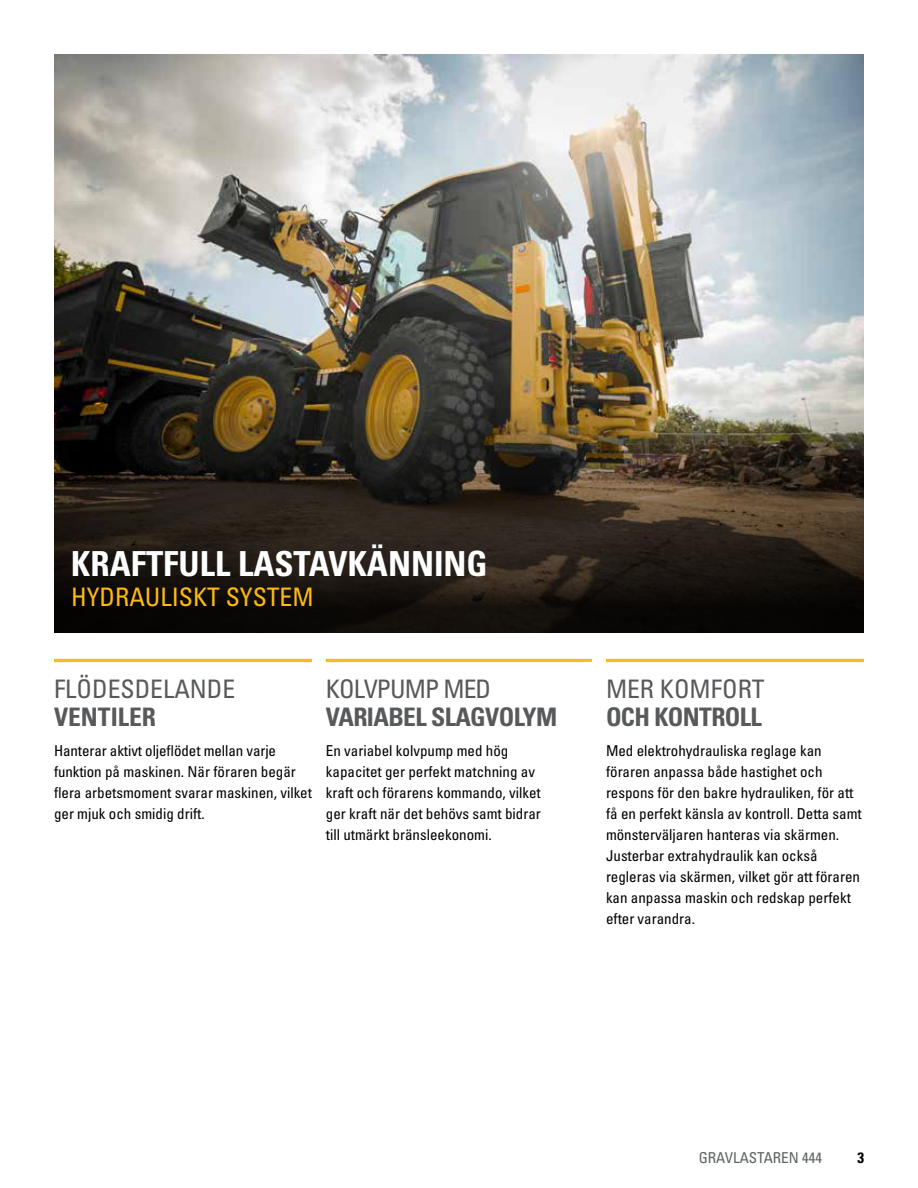
<style>
.page{position:relative;width:918px;height:1188px;background:#fff}
.page>*{position:absolute;margin:0;border:0;box-sizing:border-box;transform-origin:0 0}
.t1{font:34.5px "Univers LTCYR 67 Bold Cond";color:#fff}
.t2{font:25.5px "Univers LTCYR 67 Bold Cond";letter-spacing:-.025em;color:#58595b}
.t3{font:condensed 25.5px "Univers LTCYR 57";color:#58595b}
.t4{font:condensed 25.5px "Univers LTCYR 57";color:#fdba12}
.t5{font:condensed 25.5px "Univers LTCYR 57";letter-spacing:-.035em;color:#58595b}
.t6{font:25.5px "Univers LTCYR 67 Bold Cond";color:#58595b}
.t7{font:condensed 15px/21px "Univers LTCYR 57";color:#000}
.t8{font:condensed 15px "Univers LTCYR 57";color:#5e6263}
.t9{font:15px "Univers LTCYR 67 Bold Cond";color:#000}
</style>
<div class="page">
<hr style="left:54px;top:659px;width:258px;height:3px;background:#fdba12">
<hr style="left:326px;top:659px;width:266px;height:3px;background:#fdba12">
<hr style="left:606px;top:659px;width:258px;height:3px;background:#fdba12">
<img style="left:54px;top:54px;width:810px;height:579px">
<h1 class="t1" style="left:71px;top:543px;width:418px">KRAFTFULL LASTAVKÄNNING</h1>
<h2 class="t4" style="left:71px;top:581px;width:244px">HYDRAULISKT SYSTEM</h2>
<h2 class="t3" style="left:54px;top:673px;width:183px">FLÖDESDELANDE</h2>
<h2 class="t6" style="left:54px;top:702px;width:104px">VENTILER</h2>
<p class="t7" style="left:54px;top:740px;width:260px">Hanterar aktivt oljeflödet mellan varje funktion på maskinen. När föraren begär flera arbetsmoment svarar maskinen, vilket ger mjuk och smidig drift.</p>
<h2 class="t5" style="left:326px;top:673px;width:167px">KOLVPUMP MED</h2>
<h2 class="t2" style="left:326px;top:702px;width:233px">VARIABEL SLAGVOLYM</h2>
<p class="t7" style="left:326px;top:740px;width:216px">En variabel kolvpump med hög kapacitet ger perfekt matchning av kraft och förarens kommando, vilket ger kraft när det behövs samt bidrar till utmärkt bränsleekonomi.</p>
<h2 class="t3" style="left:606px;top:673px;width:160px">MER KOMFORT</h2>
<h2 class="t2" style="left:606px;top:702px;width:157px">OCH KONTROLL</h2>
<p class="t7" style="left:606px;top:740px;width:257px">Med elektrohydrauliska reglage kan föraren anpassa både hastighet och respons för den bakre hydrauliken, för att få en perfekt känsla av kontroll. Detta samt mönsterväljaren hanteras via skärmen.<br>Justerbar extrahydraulik kan också regleras via skärmen, vilket gör att föraren kan anpassa maskin och redskap perfekt efter varandra.</p>
<p class="t8" style="left:699px;top:1148px;width:125px">GRAVLASTAREN 444</p>
<p class="t9" style="left:857px;top:1148px;width:8px">3</p>
</div>
